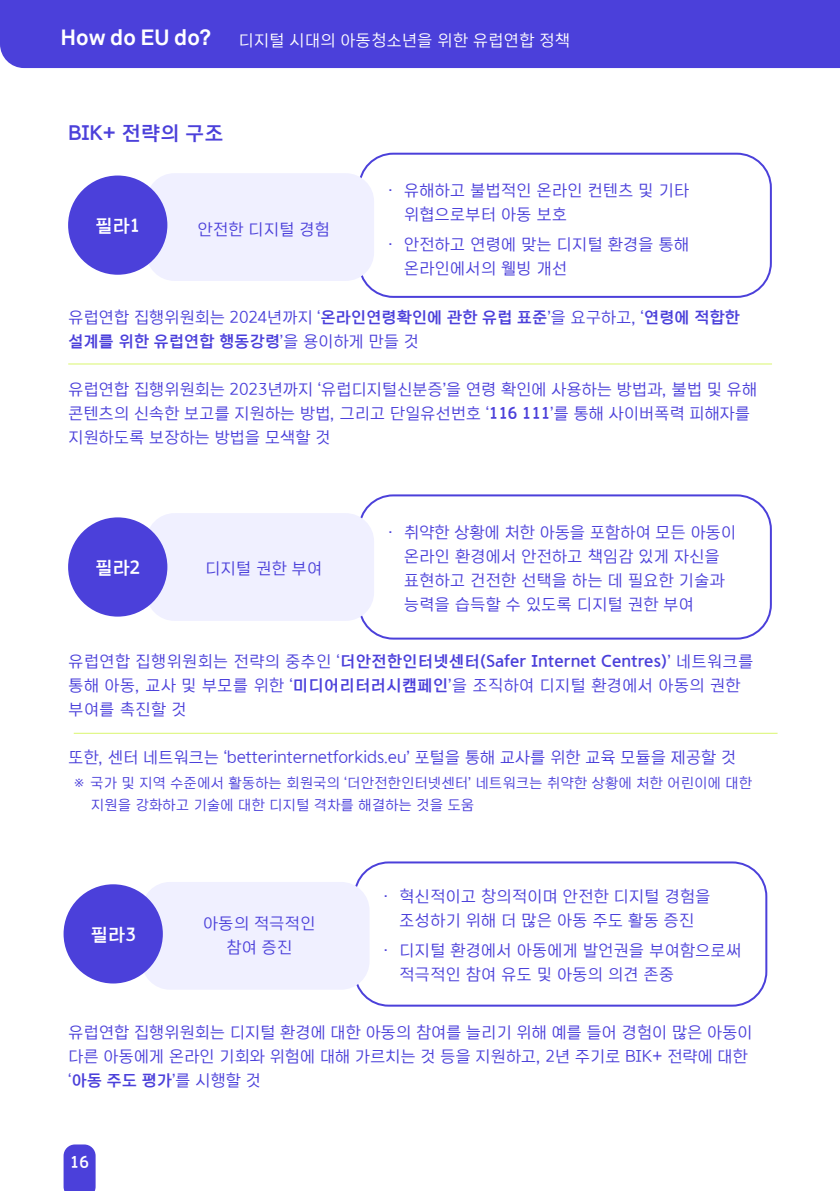
<style>
.page{position:relative;width:840px;height:1191px;background:#fff}
.page>*{position:absolute;margin:0;border:0;box-sizing:border-box;transform-origin:0 0}
.t1{font:700 20px "Koddi UD On Gothic";color:#4b40da}
.t2{font:700 18px "Koddi UD On Gothic";color:#fff}
.t3{font:16px/24px "Koddi UD On Gothic";letter-spacing:-.01em;color:#4b40da}
.t4{font:16px/24px "Koddi UD On Gothic";letter-spacing:.01em;color:#4b40da}
.t5{font:16px "Koddi UD On Gothic";color:#fff}
.t6{font:700 16px "Koddi UD On Gothic";color:#fff}
.t7{font:14px/22px "Koddi UD On Gothic";color:#4b40da}
.s1{font-family:"Akkurat";font-weight:700;font-size:22px}
.s2{font-weight:700}
</style>
<div class="page">
<svg style="left:63px;top:1144px;width:32px;height:47px;background:#564bdc"></svg>
<div style="left:0;top:0;width:839px;height:68px;background:#4b40da"></div>
<div style="left:358px;top:153px;width:413px;height:145px;border:2px solid #4b40da;border-radius:34px"></div>
<div style="left:146px;top:173px;width:228px;height:108px;background:#f0f0ff;border-radius:28px"></div>
<div style="left:68px;top:175px;width:99px;height:100px;background:#4b40da;border-radius:50%"></div>
<div style="left:358px;top:494px;width:413px;height:145px;border:2px solid #4b40da;border-radius:34px"></div>
<div style="left:146px;top:513px;width:228px;height:108px;background:#f0f0ff;border-radius:28px"></div>
<div style="left:68px;top:517px;width:99px;height:99px;background:#4b40da;border-radius:50%"></div>
<hr style="left:68px;top:363px;width:703px;height:1px;background:#daf66e">
<hr style="left:74px;top:733px;width:703px;height:1px;background:#daf66e">
<div style="left:353px;top:861px;width:413px;height:145px;border:2px solid #4b40da;border-radius:34px"></div>
<div style="left:141px;top:882px;width:228px;height:107px;background:#f0f0ff;border-radius:28px"></div>
<div style="left:63px;top:884px;width:100px;height:99px;background:#4b40da;border-radius:50%"></div>
<p class="t5" style="left:60px;top:30px;width:510px"><span class="s1">How do EU do?</span> 디지털 시대의 아동청소년을 위한 유럽연합 정책</p>
<p class="t1" style="left:68px;top:121px;width:157px">BIK+ 전략의 구조</p>
<p class="t2" style="left:95px;top:214px;width:47px">필라1</p>
<p class="t3" style="left:197px;top:217px;width:134px">안전한 디지털 경험</p>
<p class="t3" style="left:403px;top:178px;width:287px;text-indent:-17px">· 유해하고 불법적인 온라인 컨텐츠 및 기타 위협으로부터 아동 보호</p>
<p class="t3" style="left:403px;top:232px;width:287px;text-indent:-17px">· 안전하고 연령에 맞는 디지털 환경을 통해 온라인에서의 웰빙 개선</p>
<p class="t3" style="left:68px;top:305px;width:673px">유럽연합 집행위원회는 2024년까지 ‘<span class="s2">온라인연령확인에 관한 유럽 표준</span>’을 요구하고, ‘<span class="s2">연령에 적합한 설계를 위한 유럽연합 행동강령</span>’을 용이하게 만들 것</p>
<p class="t3" style="left:68px;top:377px;width:690px">유럽연합 집행위원회는 2023년까지 ‘유럽디지털신분증’을 연령 확인에 사용하는 방법과, 불법 및 유해 콘텐츠의 신속한 보고를 지원하는 방법, 그리고 단일유선번호 ‘<span class="s2">116 111</span>’를 통해 사이버폭력 피해자를 지원하도록 보장하는 방법을 모색할 것</p>
<p class="t2" style="left:95px;top:556px;width:47px">필라2</p>
<p class="t3" style="left:205px;top:556px;width:119px">디지털 권한 부여</p>
<p class="t3" style="left:403px;top:520px;width:333px;text-indent:-17px">· 취약한 상황에 처한 아동을 포함하여 모든 아동이 온라인 환경에서 안전하고 책임감 있게 자신을 표현하고 건전한 선택을 하는 데 필요한 기술과 능력을 습득할 수 있도록 디지털 권한 부여</p>
<p class="t4" style="left:68px;top:649px;width:686px">유럽연합 집행위원회는 전략의 중추인 ‘<span class="s2">더안전한인터넷센터(Safer Internet Centres)</span>’ 네트워크를 통해 아동, 교사 및 부모를 위한 ‘<span class="s2">미디어리터러시캠페인</span>’을 조직하여 디지털 환경에서 아동의 권한 부여를 촉진할 것</p>
<p class="t3" style="left:68px;top:745px;width:669px">또한, 센터 네트워크는 ‘betterinternetforkids.eu’ 포털을 통해 교사를 위한 교육 모듈을 제공할 것</p>
<p class="t7" style="left:91px;top:771px;width:662px;text-indent:-18px">※ 국가 및 지역 수준에서 활동하는 회원국의 ‘더안전한인터넷센터’ 네트워크는 취약한 상황에 처한 어린이에 대한 지원을 강화하고 기술에 대한 디지털 격차를 해결하는 것을 도움</p>
<p class="t2" style="left:90px;top:923px;width:47px">필라3</p>
<p class="t3" style="left:203px;top:910px;width:114px;text-align:center">아동의 적극적인 참여 증진</p>
<p class="t3" style="left:382px;top:884px;width:330px;text-align:center">· 혁신적이고 창의적이며 안전한 디지털 경험을 조성하기 위해 더 많은 아동 주도 활동 증진</p>
<p class="t3" style="left:399px;top:937px;width:343px;text-indent:-17px">· 디지털 환경에서 아동에게 발언권을 부여함으로써 적극적인 참여 유도 및 아동의 의견 존중</p>
<p class="t3" style="left:68px;top:1019px;width:685px">유럽연합 집행위원회는 디지털 환경에 대한 아동의 참여를 늘리기 위해 예를 들어 경험이 많은 아동이 다른 아동에게 온라인 기회와 위험에 대해 가르치는 것 등을 지원하고, 2년 주기로 BIK+ 전략에 대한 ‘<span class="s2">아동 주도 평가</span>’를 시행할 것</p>
<p class="t6" style="left:70px;top:1152px;width:21px">16</p>
</div>
